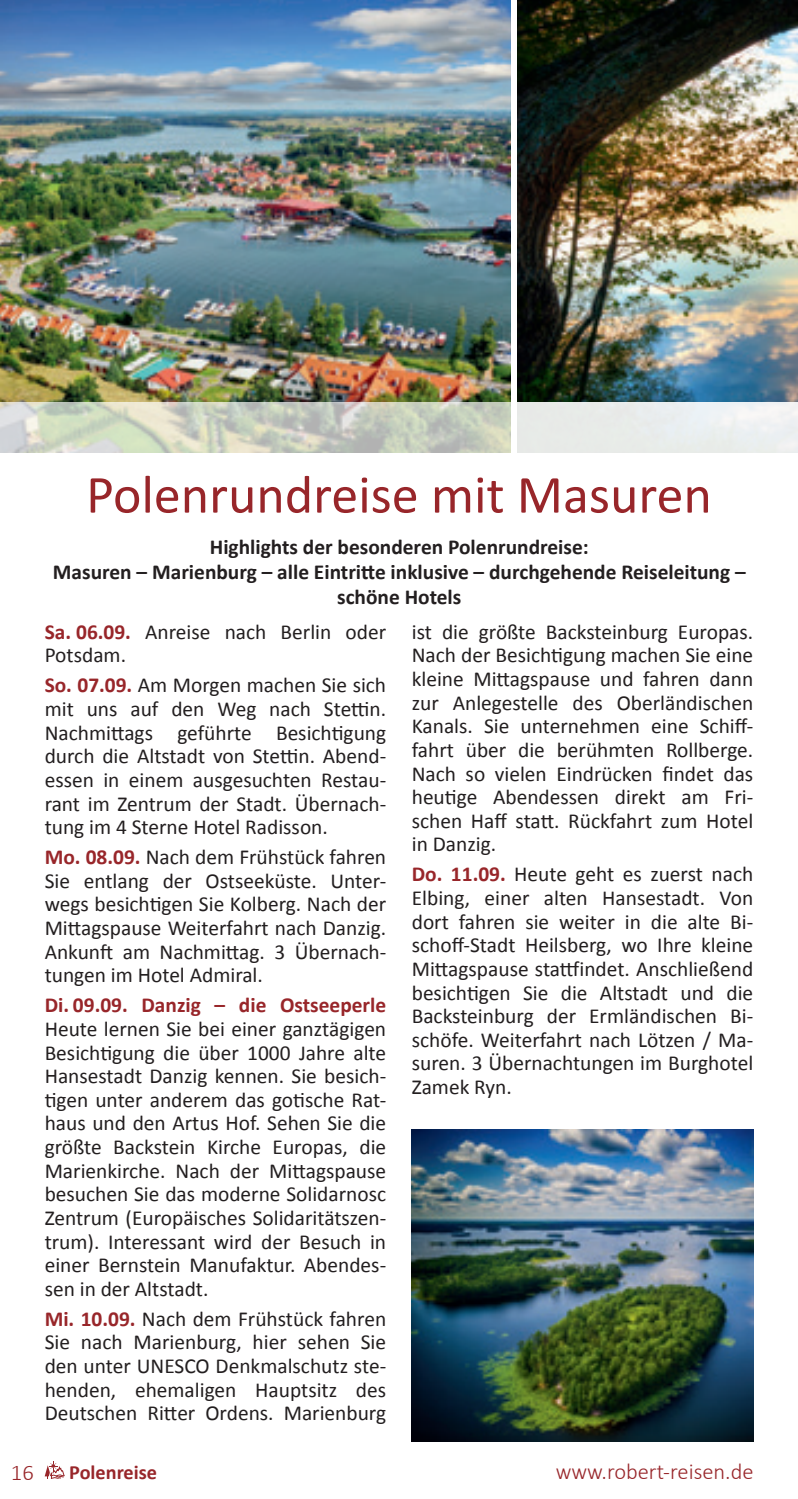
<style>
.page{position:relative;width:798px;height:1499px;background:#fff}
.page>*{position:absolute;margin:0;border:0;box-sizing:border-box;transform-origin:0 0}
._01_Headline{font:54px "Calibri";color:#98262a}
.t1{font:300 22.5px "Calibri";color:#98262a}
._00_Grundtext{font:21.38px/23.6px "Calibri";color:#231f20;text-align:justify}
._03_Anleser{font:700 21.38px/24.8px "Calibri";color:#231f20;text-align:center}
._00_Grundtext-2{font:700 20.25px "Calibri";color:#98262a}
.s1{font-weight:700;color:#98262a}
</style>
<div class="page">
<hr style="left:797px;top:0;width:1px;height:453px;background:#e4e5e2">
<img style="left:517px;top:0;width:280px;height:402px">
<img style="left:0;top:0;width:510px;height:402px">
<svg style="left:0;top:402px;width:797px;height:51px;background:#d6dbd1"></svg>
<img style="left:411px;top:1129px;width:342px;height:312px">
<svg style="left:45px;top:1462px;width:20px;height:17px"></svg>
<p class="_01_Headline" style="left:86px;top:460px;width:627px">Polenrundreise mit Masuren</p>
<p class="_03_Anleser" style="left:210px;top:535px;width:380px">Highlights der besonderen Polenrundreise:</p>
<p class="_03_Anleser" style="left:53px;top:559px;width:694px">Masuren – Marienburg – alle Eintritte inklusive – durchgehende Reiseleitung – schöne Hotels</p>
<p class="_00_Grundtext" style="left:45px;top:620px;width:343px"><span class="s1">Sa. 06.09.</span> Anreise nach Berlin oder<br>Potsdam.</p>
<p class="_00_Grundtext" style="left:45px;top:673px;width:343px"><span class="s1">So. 07.09.</span> Am Morgen machen Sie sich mit uns auf den Weg nach Stettin.<br>Nachmittags geführte Besichtigung durch die Altstadt von Stettin. Abend&shy;essen in einem ausgesuchten Restau&shy;rant im Zentrum der Stadt. Übernach&shy;tung im 4 Sterne Hotel Radisson.</p>
<p class="_00_Grundtext" style="left:45px;top:845px;width:343px"><span class="s1">Mo. 08.09.</span> Nach dem Frühstück fahren Sie entlang der Ostseeküste. Unter&shy;wegs besichtigen Sie Kolberg. Nach der Mittagspause Weiterfahrt nach Danzig.<br>Ankunft am Nachmittag. 3 Übernach&shy;tungen im Hotel Admiral.</p>
<p class="_00_Grundtext" style="left:45px;top:993px;width:343px"><span class="s1">Di. 09.09. Danzig – die Ostseeperle </span>Heute lernen Sie bei einer ganztägigen Besichtigung die über 1000 Jahre alte Hansestadt Danzig kennen. Sie besich&shy;tigen unter anderem das gotische Rat&shy;haus und den Artus Hof. Sehen Sie die größte Backstein Kirche Europas, die Marienkirche. Nach der Mittagspause besuchen Sie das moderne Solidarnosc Zentrum (Europäisches Solidaritätszen&shy;trum). Interessant wird der Besuch in einer Bernstein Manufaktur. Abendes&shy;sen in der Altstadt.</p>
<p class="_00_Grundtext" style="left:45px;top:1307px;width:343px"><span class="s1">Mi. 10.09.</span> Nach dem Frühstück fahren Sie nach Marienburg, hier sehen Sie den unter UNESCO Denkmalschutz ste&shy;henden, ehemaligen Hauptsitz des Deutschen Ritter Ordens. Marienburg</p>
<p class="_00_Grundtext" style="left:411px;top:620px;width:343px">ist die größte Backsteinburg Europas.<br>Nach der Besichtigung machen Sie eine kleine Mittagspause und fahren dann zur Anlegestelle des Oberländischen Kanals. Sie unternehmen eine Schiff&shy;fahrt über die berühmten Rollberge.<br>Nach so vielen Eindrücken findet das heutige Abendessen direkt am Fri&shy;schen Haff statt. Rückfahrt zum Hotel in Danzig.</p>
<p class="_00_Grundtext" style="left:411px;top:862px;width:343px"><span class="s1">Do. 11.09.</span> Heute geht es zuerst nach Elbing, einer alten Hansestadt. Von dort fahren sie weiter in die alte Bi&shy;schoff-Stadt Heilsberg, wo Ihre kleine Mittagspause stattfindet. Anschließend besichtigen Sie die Altstadt und die Backsteinburg der Ermländischen Bi&shy;schöfe. Weiterfahrt nach Lötzen / Ma&shy;suren. 3 Übernachtungen im Burghotel Zamek Ryn.</p>
<p class="t1" style="left:11px;top:1458px;width:25px">16</p>
<p class="_00_Grundtext-2" style="left:69px;top:1459px;width:89px">Polenreise</p>
<p class="t1" style="left:555px;top:1457px;width:199px">www.robert-reisen.de</p>
</div>
